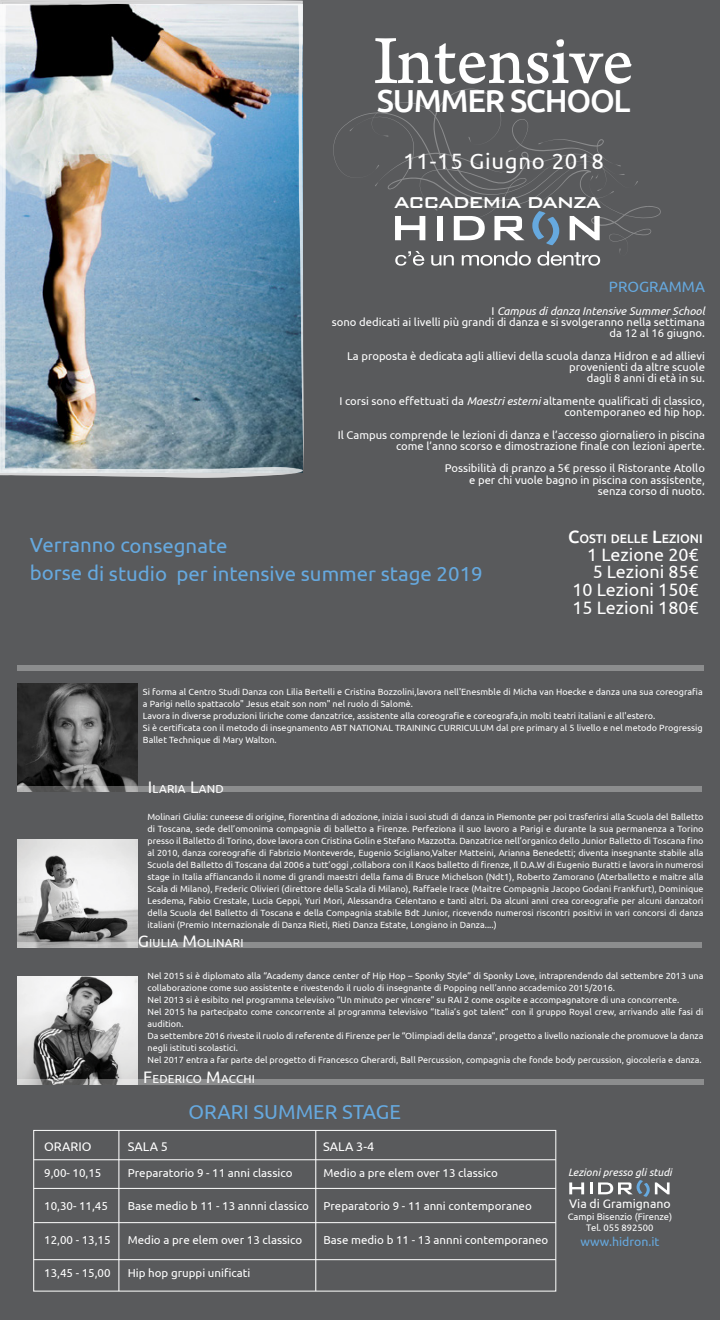
<style>
.page{position:relative;width:720px;height:1320px;background:#fff}
.page>*{position:absolute;margin:0;border:0;box-sizing:border-box;transform-origin:0 0}
.t1{font:71.93px "Arno Pro Caption";letter-spacing:-.01em;color:#fff}
.t2{font:500 31.8px "Ubuntu";letter-spacing:-.04em;color:#fff}
.t3{font:22.12px "Ubuntu";letter-spacing:.035em;color:#fff}
.t4{font:500 21px "Bank Gothic BT";letter-spacing:-.09em;color:#fff}
.t5{font:20.4px/28.3px "Ubuntu";color:#66a9df}
.t6{font:20.17px "Ubuntu";color:#66a9df}
.t7{font:17.85px/17.9px "Ubuntu";color:#fff;text-align:right}
.t8{font:15px "Ubuntu";color:#66a9df}
.t9{font:12.6px "Ubuntu";color:#fff}
.t10{font:500 12.52px "Ubuntu";color:#fff}
.t11{font:12.3px "Ubuntu";color:#fff}
.t12{font:12.3px "Ubuntu";color:#66a9df}
.t13{font:11.62px "Ubuntu";letter-spacing:.02em;color:#fff}
.t14{font:11.55px "Ubuntu";color:#fff}
.t15{font:11.25px/11.2px "Ubuntu";color:#fff;text-align:right}
.t16{font:italic 10.65px "Ubuntu";color:#fff}
.t17{font:9.45px/11.3px "Ubuntu";color:#fff;text-align:center}
.t18{font:9px/12px "Ubuntu";color:#fff}
.s1{font-style:italic}
.s2{font-size:17.85px}
.s3{font-size:16.65px}
</style>
<div class="page">
<div style="left:0;top:0;width:720px;height:1319px;background:#595a5c"></div>
<img style="left:0;top:0;width:304px;height:473px">
<svg style="left:333px;top:88px;width:328px;height:177px"></svg>
<img style="left:18px;top:976px;width:120px;height:102px">
<img style="left:18px;top:684px;width:120px;height:102px">
<img style="left:18px;top:839px;width:120px;height:102px">
<svg style="left:17px;top:1078px;width:687px;height:6px;fill:#8c8d8e"></svg>
<div style="left:17px;top:665px;width:687px;height:6px;background:#8c8d8e"></div>
<svg style="left:17px;top:786px;width:685px;height:6px;background:#88898a"></svg>
<svg style="left:17px;top:941px;width:685px;height:6px;background:#8b8c8d"></svg>
<svg style="left:569px;top:1182px;width:15px;height:12px"></svg>
<svg style="left:590px;top:1180px;width:80px;height:16px"></svg>
<div style="left:33px;top:1129px;width:523px;height:162px;border:1px solid #fff"></div>
<hr style="left:118px;top:1130px;width:1px;height:160px;background:#fff">
<hr style="left:315px;top:1130px;width:1px;height:160px;background:#fff">
<hr style="left:34px;top:1159px;width:522px;height:1px;background:#fff">
<hr style="left:34px;top:1187px;width:522px;height:1px;background:#fff">
<hr style="left:34px;top:1221px;width:522px;height:1px;background:#fff">
<hr style="left:34px;top:1258px;width:522px;height:1px;background:#fff">
<h1 class="t1" style="left:373px;top:18px;width:262px">Intensive</h1>
<h2 class="t2" style="left:377px;top:81px;width:255px">SUMMER SCHOOL</h2>
<h3 class="t3" style="left:403px;top:148px;width:202px">11-15 Giugno 2018</h3>
<h3 class="t4" style="left:394px;top:191px;width:209px">ACCADEMIA DANZA</h3>
<h3 class="t8" style="left:609px;top:278px;width:98px">PROGRAMMA</h3>
<p class="t15" style="left:332px;top:305px;width:375px">I <span class="s1">Campus di danza Intensive Summer School<br></span>sono dedicati ai livelli più grandi di danza e si svolgeranno nella settimana da 12 al 16 giugno.</p>
<p class="t15" style="left:347px;top:350px;width:359px">La proposta è dedicata agli allievi della scuola danza Hidron e ad allievi provenienti da altre scuole<br>dagli 8 anni di età in su.</p>
<p class="t15" style="left:339px;top:395px;width:367px">I corsi sono effettuati da <span class="s1">Maestri esterni</span> altamente qualificati di classico, contemporaneo ed hip hop.</p>
<p class="t15" style="left:338px;top:428px;width:369px">Il Campus comprende le lezioni di danza e l’accesso giornaliero in piscina come l’anno scorso e dimostrazione finale con lezioni aperte.</p>
<p class="t15" style="left:445px;top:462px;width:262px">Possibilità di pranzo a 5€ presso il Ristorante Atollo e per chi vuole bagno in piscina con assistente, senza corso di nuoto.</p>
<h3 class="t5" style="left:30px;top:530px;width:454px">Verranno consegnate<br>borse di studio per intensive summer stage 2019</h3>
<h3 class="t10" style="left:568px;top:530px;width:136px"><span class="s2">C</span>OSTI DELLE <span class="s2">L</span>EZIONI</h3>
<h3 class="t7" style="left:573px;top:544px;width:128px">1 Lezione 20€<br>5 Lezioni 85€<br>10 Lezioni 150€<br>15 Lezioni 180€</h3>
<p class="t18" style="left:143px;top:685px;width:561px">Si forma al Centro Studi Danza con Lilia Bertelli e Cristina Bozzolini,lavora nell'Enesmble di Micha van Hoecke e danza una sua coreografia a Parigi nello spattacolo" Jesus etait son nom" nel ruolo di Salomè.<br>Lavora in diverse produzioni liriche come danzatrice, assistente alla coreografie e coreografa,in molti teatri italiani e all'estero.<br>Si è certificata con il metodo di insegnamento ABT NATIONAL TRAINING CURRICULUM dal pre primary al 5 livello e nel metodo Progressig Ballet Technique di Mary Walton.</p>
<p class="t13" style="left:148px;top:781px;width:78px"><span class="s3">I</span>LARIA <span class="s3">L</span>AND</p>
<p class="t18" style="left:147px;top:810px;width:558px;text-align:justify">Molinari Giulia: cuneese di origine, fiorentina di adozione, inizia i suoi studi di danza in Piemonte per poi trasferirsi alla Scuola del Balletto di Toscana, sede dell’omonima compagnia di balletto a Firenze. Perfeziona il suo lavoro a Parigi e durante la sua permanenza a Torino presso il Balletto di Torino, dove lavora con Cristina Golin e Stefano Mazzotta. Danzatrice nell’organico dello Junior Balletto di Toscana fino al 2010, danza coreografie di Fabrizio Monteverde, Eugenio Scigliano,Valter Matteini, Arianna Benedetti; diventa insegnante stabile alla Scuola del Balletto di Toscana dal 2006 a tutt’oggi ,collabora con il Kaos balletto di firenze, Il D.A.W di Eugenio Buratti e lavora in numerosi stage in Italia affiancando il nome di grandi maestri della fama di Bruce Michelson (Ndt1), Roberto Zamorano (Aterballetto e maitre alla Scala di Milano), Frederic Olivieri (direttore della Scala di Milano), Raffaele Irace (Maitre Compagnia Jacopo Godani Frankfurt), Dominique Lesdema, Fabio Crestale, Lucia Geppi, Yuri Mori, Alessandra Celentano e tanti altri. Da alcuni anni crea coreografie per alcuni danzatori della Scuola del Balletto di Toscana e della Compagnia stabile Bdt Junior, ricevendo numerosi riscontri positivi in vari concorsi di danza italiani (Premio Internazionale di Danza Rieti, Rieti Danza Estate, Longiano in Danza....)</p>
<p class="t13" style="left:138px;top:935px;width:107px"><span class="s3">G</span>IULIA <span class="s3">M</span>OLINARI</p>
<p class="t18" style="left:148px;top:969px;width:557px">Nel 2015 si è diplomato alla “Academy dance center of Hip Hop – Sponky Style” di Sponky Love, intraprendendo dal settembre 2013 una collaborazione come suo assistente e rivestendo il ruolo di insegnante di Popping nell’anno accademico 2015/2016.<br>Nel 2013 si è esibito nel programma televisivo “Un minuto per vincere” su RAI 2 come ospite e accompagnatore di una concorrente.<br>Nel 2015 ha partecipato come concorrente al programma televisivo “Italia’s got talent” con il gruppo Royal crew, arrivando alle fasi di audition.<br>Da settembre 2016 riveste il ruolo di referente di Firenze per le “Olimpiadi della danza”, progetto a livello nazionale che promuove la danza negli istituti scolastici.<br>Nel 2017 entra a far parte del progetto di Francesco Gherardi, Ball Percussion, compagnia che fonde body percussion, giocoleria e danza.</p>
<p class="t13" style="left:143px;top:1071px;width:113px"><span class="s3">F</span>EDERICO <span class="s3">M</span>ACCHI</p>
<h3 class="t6" style="left:189px;top:1099px;width:214px">ORARI SUMMER STAGE</h3>
<h3 class="t9" style="left:44px;top:1139px;width:49px">ORARIO</h3>
<h3 class="t9" style="left:128px;top:1139px;width:42px">SALA 5</h3>
<h3 class="t9" style="left:323px;top:1139px;width:53px">SALA 3-4</h3>
<p class="t14" style="left:128px;top:1165px;width:166px">Preparatorio 9 - 11 anni classico</p>
<p class="t14" style="left:128px;top:1198px;width:183px">Base medio b 11 - 13 annni classico</p>
<p class="t14" style="left:128px;top:1232px;width:176px">Medio a pre elem over 13 classico</p>
<p class="t14" style="left:128px;top:1265px;width:124px">Hip hop gruppi unificati</p>
<p class="t14" style="left:324px;top:1165px;width:176px">Medio a pre elem over 13 classico</p>
<p class="t14" style="left:324px;top:1198px;width:210px">Preparatorio 9 - 11 anni contemporaneo</p>
<p class="t14" style="left:324px;top:1232px;width:226px">Base medio b 11 - 13 annni contemporaneo</p>
<p class="t14" style="left:44px;top:1165px;width:59px">9,00- 10,15</p>
<p class="t14" style="left:44px;top:1198px;width:65px">10,30- 11,45</p>
<p class="t14" style="left:44px;top:1232px;width:68px">12,00 - 13,15</p>
<p class="t14" style="left:44px;top:1265px;width:68px">13,45 - 15,00</p>
<p class="t16" style="left:568px;top:1165px;width:105px">Lezioni presso gli studi</p>
<h3 class="t11" style="left:569px;top:1196px;width:103px">Via di Gramignano</h3>
<p class="t17" style="left:568px;top:1210px;width:106px">Campi Bisenzio (Firenze)<br>Tel. 055 892500</p>
<h3 class="t12" style="left:580px;top:1233px;width:81px">www.hidron.it</h3>
</div>
